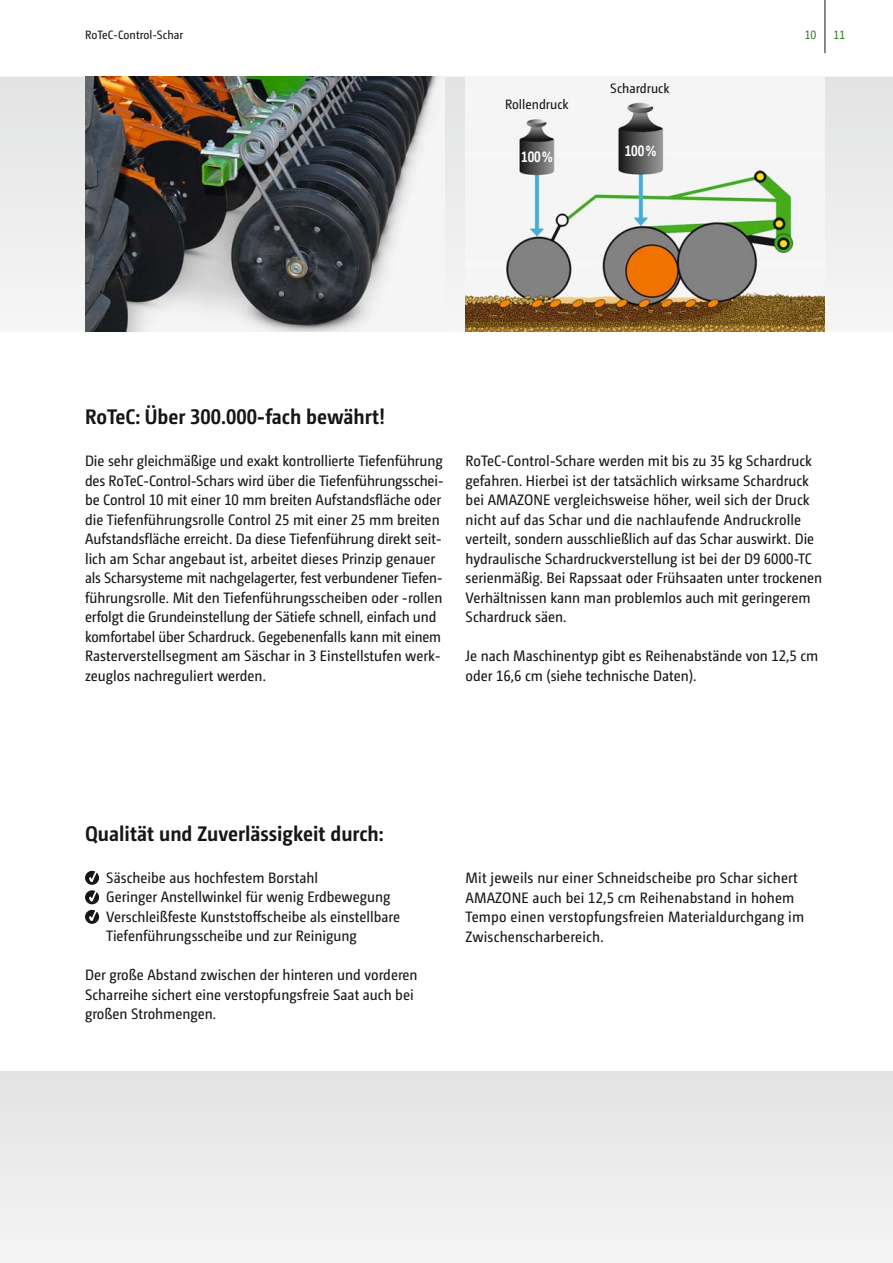
<style>
.page{position:relative;width:893px;height:1263px;background:#fff}
.page>*{position:absolute;margin:0;border:0;box-sizing:border-box;transform-origin:0 0}
.t1{font:700 21px "Camingo Dos Pro S Cd";color:#151616}
.t2{font:15px/19.5px "Camingo Dos Pro S Cd";color:#151616}
.t3{font:700 15px "Camingo Dos Pro S Cd";letter-spacing:-.01em;color:#fff;scale:.9 1}
.t4{font:13.5px "Camingo Dos Pro S Cd";color:#151616}
.t5{font:12px "Camingo Dos Pro S Cd";color:#151616}
.t6{font:12px "Camingo Dos Pro S Cd";color:#38832b}
</style>
<div class="page">
<svg style="left:0;top:77px;width:893px;height:255px"></svg>
<div style="left:0;top:1071px;width:893px;height:192px;background:#ececec"></div>
<div style="left:466px;top:77px;width:359px;height:255px;background:#f5f5f6"></div>
<img style="left:466px;top:102px;width:359px;height:230px">
<img style="left:85px;top:77px;width:359px;height:255px">
<hr style="left:825px;top:0;width:1px;height:53px;background:#151616">
<svg style="left:85px;top:871px;width:14px;height:33px"></svg>
<svg style="left:85px;top:910px;width:14px;height:14px"></svg>
<p class="t5" style="left:85px;top:30px;width:100px">RoTeC-Control-Schar</p>
<p class="t6" style="left:805px;top:30px;width:13px">10</p>
<p class="t6" style="left:833px;top:30px;width:13px">11</p>
<p class="t4" style="left:505px;top:99px;width:65px">Rollendruck</p>
<p class="t4" style="left:610px;top:83px;width:61px">Schardruck</p>
<h1 class="t1" style="left:85px;top:408px;width:302px">RoTeC: Über 300.000-fach bewährt!</h1>
<p class="t3" style="left:521px;top:151px;width:37px">100 %</p>
<p class="t3" style="left:625px;top:145px;width:37px">100 %</p>
<p class="t2" style="left:85px;top:452px;width:361px">Die sehr gleichmäßige und exakt kontrollierte Tiefenführung des RoTeC-Control-Schars wird über die Tiefenführungsschei&shy;be Control 10 mit einer 10 mm breiten Aufstandsfläche oder die Tiefenführungsrolle Control 25 mit einer 25 mm breiten Aufstandsfläche erreicht. Da diese Tiefenführung direkt seit&shy;lich am Schar angebaut ist, arbeitet dieses Prinzip genauer als Scharsysteme mit nachgelagerter, fest verbundener Tiefen&shy;führungsrolle. Mit den Tiefenführungsscheiben oder -rollen erfolgt die Grundeinstellung der Sätiefe schnell, einfach und komfortabel über Schardruck. Gegebenenfalls kann mit einem Rasterverstellsegment am Säschar in 3 Einstellstufen werk&shy;zeuglos nachreguliert werden.</p>
<p class="t2" style="left:466px;top:452px;width:358px">RoTeC-Control-Schare werden mit bis zu 35 kg Schardruck gefahren. Hierbei ist der tatsächlich wirksame Schardruck bei AMAZONE vergleichsweise höher, weil sich der Druck nicht auf das Schar und die nachlaufende Andruckrolle verteilt, sondern ausschließlich auf das Schar auswirkt. Die hydraulische Schardruckverstellung ist bei der D9 6000-TC serienmäßig. Bei Rapssaat oder Frühsaaten unter trockenen Verhältnissen kann man problemlos auch mit geringerem Schardruck säen.</p>
<p class="t2" style="left:466px;top:647px;width:354px">Je nach Maschinentyp gibt es Reihenabstände von 12,5 cm oder 16,6 cm (siehe technische Daten).</p>
<h1 class="t1" style="left:85px;top:825px;width:300px">Qualität und Zuverlässigkeit durch:</h1>
<p class="t2" style="left:106px;top:869px;width:295px">Säscheibe aus hochfestem Borstahl<br>Geringer Anstellwinkel für wenig Erdbewegung Verschleißfeste Kunststoffscheibe als einstellbare Tiefenführungsscheibe und zur Reinigung</p>
<p class="t2" style="left:85px;top:966px;width:334px">Der große Abstand zwischen der hinteren und vorderen<br>Scharreihe sichert eine verstopfungsfreie Saat auch bei großen Strohmengen.</p>
<p class="t2" style="left:466px;top:869px;width:340px">Mit jeweils nur einer Schneidscheibe pro Schar sichert AMAZONE auch bei 12,5 cm Reihenabstand in hohem Tempo einen verstopfungsfreien Materialdurchgang im Zwischenscharbereich.</p>
</div>
